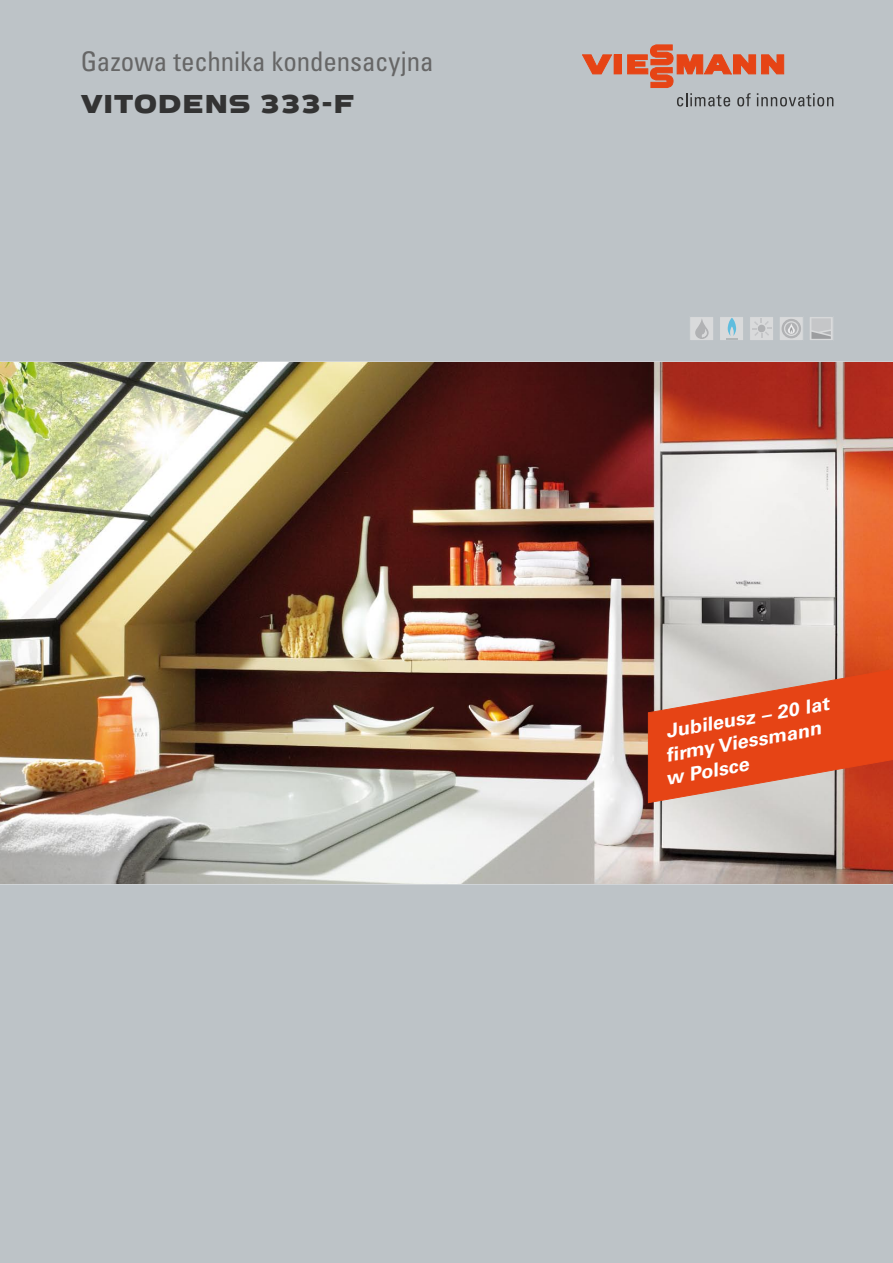
<style>
.page{position:relative;width:893px;height:1263px;background:#bdc3c7}
.page>*{position:absolute;margin:0;border:0;box-sizing:border-box;transform-origin:0 0}
.t1{font:condensed 27px "Univers CE";letter-spacing:-.005em;color:#666}
.t2{font:27px "VIESSMANN Normal";color:#333}
.t3{font:italic 700 19.05px/23px "Univers CE";color:#fff;scale:1.05 1}
</style>
<div class="page">
<div style="left:614px;top:55px;width:7px;height:19px;background:#e64415"></div>
<svg style="left:582px;top:55px;width:30px;height:19px"></svg>
<svg style="left:627px;top:45px;width:206px;height:61px"></svg>
<div style="left:749px;top:317px;width:25px;height:24px;background:#d9dadb"></div>
<svg style="left:752px;top:319px;width:19px;height:19px"></svg>
<div style="left:749px;top:316px;width:25px;height:25px;border:1px solid #bdc3c7"></div>
<div style="left:779px;top:317px;width:24px;height:24px;background:#d9dadb"></div>
<div style="left:781px;top:319px;width:20px;height:19px;background:#b1b2b4;border-radius:50%"></div>
<svg style="left:784px;top:321px;width:15px;height:15px"></svg>
<div style="left:779px;top:316px;width:24px;height:25px;border:1px solid #bdc3c7"></div>
<div style="left:720px;top:317px;width:24px;height:24px;background:#d9dadb"></div>
<svg style="left:726px;top:318px;width:12px;height:21px"></svg>
<div style="left:719px;top:316px;width:25px;height:25px;border:1px solid #bdc3c7"></div>
<div style="left:690px;top:317px;width:24px;height:24px;background:#d9dadb"></div>
<svg style="left:695px;top:319px;width:14px;height:20px"></svg>
<div style="left:689px;top:316px;width:25px;height:25px;border:1px solid #bdc3c7"></div>
<svg style="left:811px;top:318px;width:20px;height:21px"></svg>
<div style="left:809px;top:316px;width:24px;height:25px;border:1px solid #bdc3c7"></div>
<img style="left:0;top:361px;width:893px;height:524px">
<svg style="left:648px;top:662px;width:245px;height:141px;background:#dc6947"></svg>
<p class="t1" style="left:81px;top:47px;width:354px">Gazowa technika kondensacyjna</p>
<p class="t2" style="left:81px;top:86px;width:274px">VITODENS 333-F</p>
<p class="t3" style="left:656px;top:722px;width:167px;text-indent:8px;rotate:-10deg">Jubileusz – 20 lat fi rmy Viessmann w Polsce</p>
</div>
